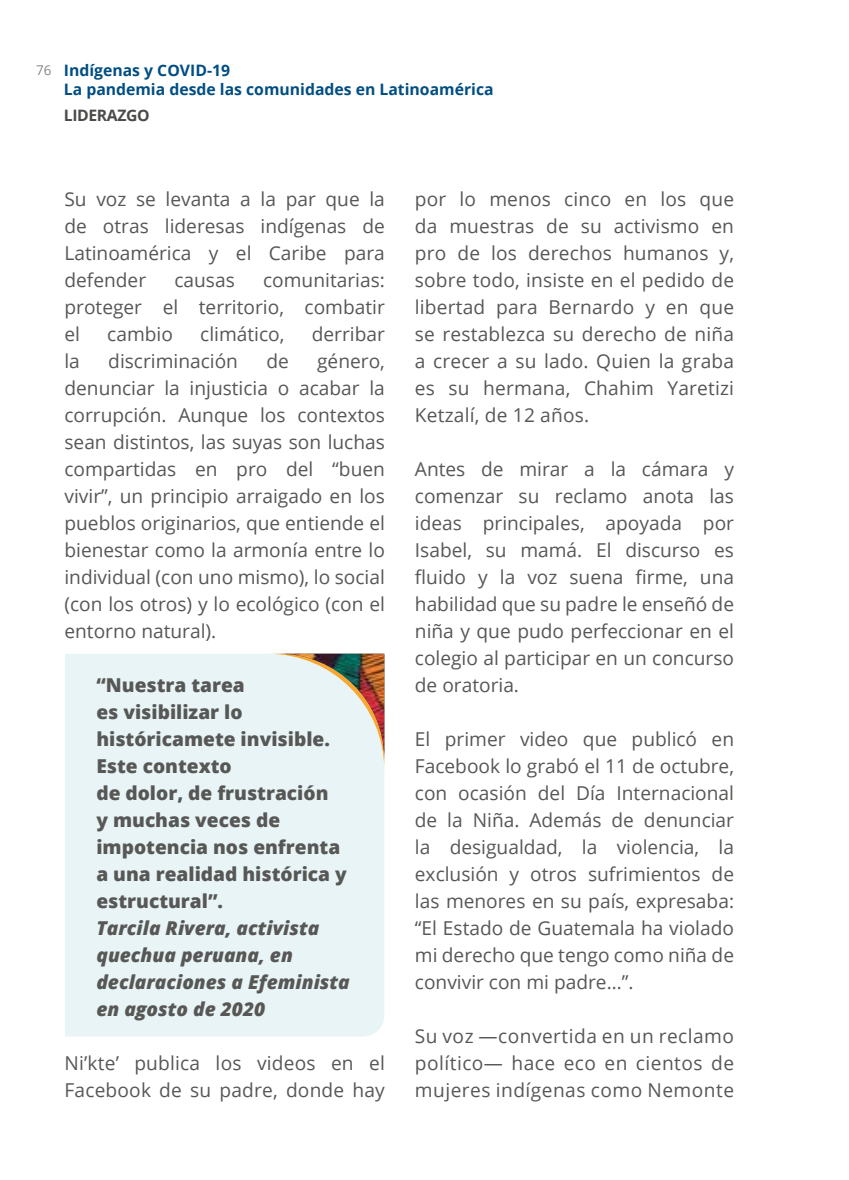
<style>
.page{position:relative;width:849px;height:1180px;background:#fff}
.page>*{position:absolute;margin:0;border:0;box-sizing:border-box;transform-origin:0 0}
.t1{font:19.12px/27px "Open Sans";color:#575756;text-align:justify}
.t2{font:800 19.12px/27px "Open Sans";color:#575756}
.t3{font:italic 800 19.12px/27px "Open Sans";color:#575756}
.t4{font:700 15.75px/18.9px "Open Sans";color:#004e82}
.t5{font:700 15.75px "Open Sans";letter-spacing:-.025em;color:#4a4a49}
.t6{font:13.5px "Open Sans";color:#878787}
</style>
<div class="page">
<div style="left:65px;top:654px;width:319px;height:382px;background:#e8f4f5"></div>
<div style="left:264px;top:654px;width:120px;height:116px;background:#e8f4f5"></div>
<img style="left:277px;top:654px;width:107px;height:105px">
<p class="t6" style="left:36px;top:61px;width:17px">76</p>
<p class="t4" style="left:64px;top:61px;width:431px">Indígenas y COVID-19<br>La pandemia desde las comunidades en Latinoamérica</p>
<p class="t5" style="left:64px;top:104px;width:87px">LIDERAZGO</p>
<p class="t1" style="left:64px;top:185px;width:322px">Su voz se levanta a la par que la de otras lideresas indígenas de Latinoamérica y el Caribe para defender</p>
<p class="t1" style="left:64px;top:266px;width:322px;text-indent:199px">comunitarias: proteger el territorio, combatir el</p>
<p class="t1" style="left:174px;top:266px;width:62px">causas</p>
<p class="t1" style="left:107px;top:320px;width:67px">cambio</p>
<p class="t1" style="left:200px;top:320px;width:86px">climático,</p>
<p class="t1" style="left:312px;top:320px;width:75px">derribar</p>
<p class="t1" style="left:64px;top:347px;width:322px;text-indent:252px">género, denunciar la injusticia o acabar la corrupción. Aunque los contextos sean distintos, las suyas son luchas compartidas en pro del “buen vivir”, un principio arraigado en los pueblos originarios, que entiende el bienestar como la armonía entre lo individual (con uno mismo), lo social (con los otros) y lo ecológico (con el entorno natural).</p>
<p class="t2" style="left:96px;top:671px;width:252px">“Nuestra tarea<br>es visibilizar lo históricamete invisible.<br>Este contexto<br>de dolor, de frustración<br>y muchas veces de impotencia nos enfrenta a una realidad histórica y estructural”.</p>
<p class="t3" style="left:96px;top:914px;width:255px">Tarcila Rivera, activista quechua peruana, en declaraciones a Efeminista en agosto de 2020</p>
<p class="t1" style="left:64px;top:1049px;width:322px">Ni’kte’ publica los videos en el<br>Facebook de su padre, donde hay</p>
<p class="t1" style="left:64px;top:347px;width:17px">la</p>
<p class="t1" style="left:108px;top:347px;width:131px">discriminación</p>
<p class="t1" style="left:266px;top:347px;width:24px">de</p>
<p class="t1" style="left:415px;top:185px;width:320px">por lo menos cinco en los que da muestras de su activismo en pro de los derechos humanos y, sobre todo, insiste en el pedido de libertad para Bernardo y en que se restablezca su derecho de niña a crecer a su lado. Quien la graba es su hermana, Chahim Yaretizi Ketzalí, de 12 años.</p>
<p class="t1" style="left:415px;top:455px;width:320px">Antes de mirar a la cámara y comenzar su reclamo anota las ideas principales, apoyada por Isabel, su mamá. El discurso es fluido y la voz suena firme, una habilidad que su padre le enseñó de niña y que pudo perfeccionar en el colegio al participar en un concurso de oratoria.</p>
<p class="t1" style="left:415px;top:725px;width:320px">El primer video que publicó en Facebook lo grabó el 11 de octubre, con ocasión del Día Internacional de la Niña. Además de denunciar la desigualdad, la violencia, la exclusión y otros sufrimientos de las menores en su país, expresaba: “El Estado de Guatemala ha violado mi derecho que tengo como niña de convivir con mi padre…”.</p>
<p class="t1" style="left:415px;top:1022px;width:320px">Su voz —convertida en un reclamo político— hace eco en cientos de mujeres indígenas como Nemonte</p>
</div>
